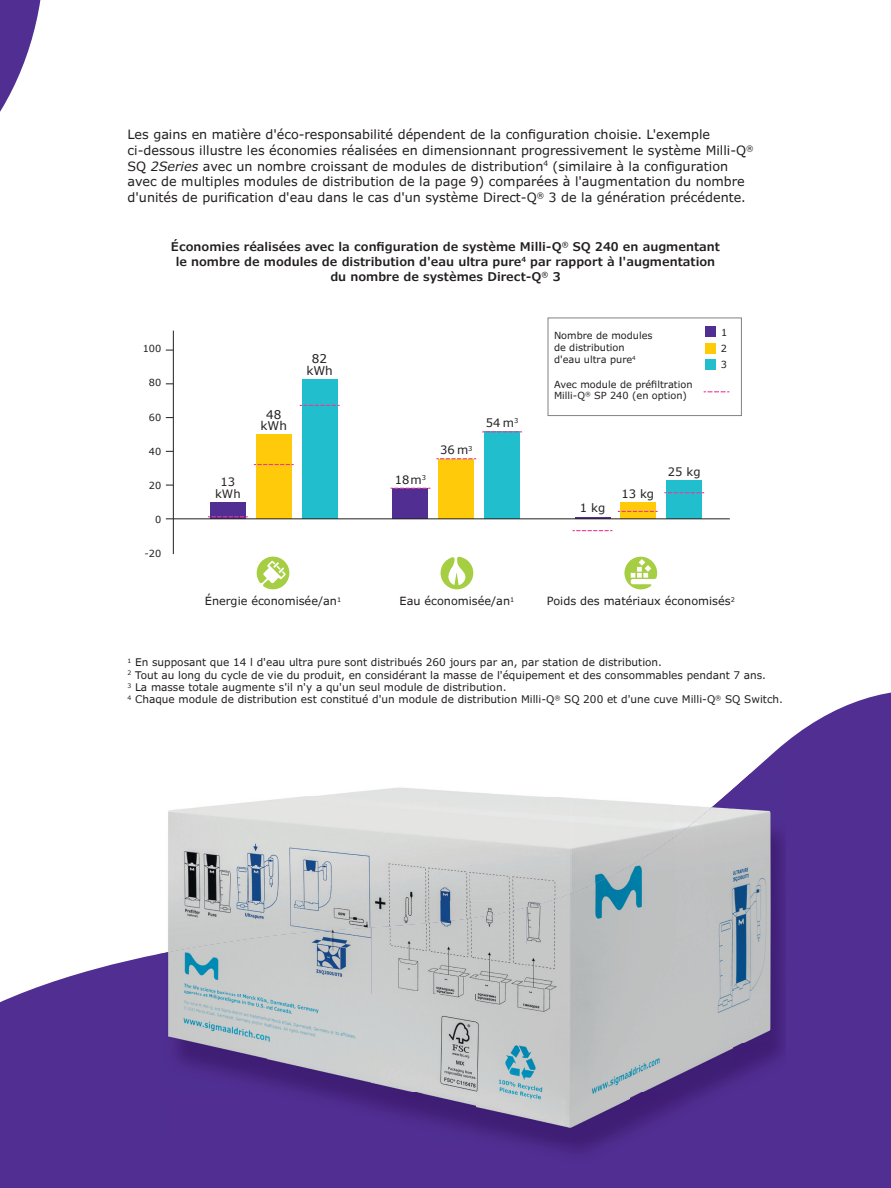
<style>
.page{position:relative;width:891px;height:1188px;background:#fff}
.page>*{position:absolute;margin:0;border:0;box-sizing:border-box;transform-origin:0 0}
.t1{font:12.75px/15.8px "Verdana Pro";color:#231f20}
.t2{font:600 12px/15px "Verdana Pro";color:#231f20;text-align:center}
.t3{font:12px/11.7px "Verdana";color:#231f20;text-align:center}
.t4{font:11.55px/11.7px "Verdana";color:#231f20;text-align:center}
.t5{font:11.25px "Verdana Pro";color:#231f20}
.t6{font:10.5px/12.3px "Verdana Pro";color:#231f20}
.t7{font:9.75px/11.7px "Verdana Pro";color:#231f20}
.t8{font:9.75px/16.5px "Verdana";color:#231f20;text-align:justify}
.s1{font-style:italic}
</style>
<div class="page">
<svg style="left:0;top:0;width:41px;height:112px"></svg>
<svg style="left:0;top:692px;width:891px;height:496px;fill:#502e92"></svg>
<div style="left:165px;top:1142px;width:620px;height:22px;background:#502e92"></div>
<img style="left:158px;top:774px;width:269px;height:45px">
<img style="left:427px;top:774px;width:297px;height:23px">
<img style="left:158px;top:819px;width:7px;height:323px">
<img style="left:724px;top:774px;width:61px;height:23px">
<img style="left:165px;top:797px;width:406px;height:104px">
<img style="left:571px;top:797px;width:59px;height:69px">
<img style="left:165px;top:901px;width:203px;height:35px">
<img style="left:368px;top:901px;width:158px;height:26px">
<img style="left:630px;top:797px;width:155px;height:345px">
<img style="left:526px;top:866px;width:104px;height:276px">
<img style="left:165px;top:936px;width:103px;height:157px">
<img style="left:268px;top:927px;width:103px;height:166px">
<img style="left:371px;top:917px;width:104px;height:176px">
<img style="left:475px;top:907px;width:52px;height:235px">
<img style="left:165px;top:1093px;width:310px;height:49px">
<div style="left:210px;top:502px;width:36px;height:17px;background:#502e92"></div>
<div style="left:256px;top:435px;width:36px;height:84px;background:#feca0a"></div>
<div style="left:302px;top:379px;width:36px;height:140px;background:#21bece"></div>
<div style="left:393px;top:488px;width:35px;height:31px;background:#502e92"></div>
<div style="left:438px;top:459px;width:36px;height:60px;background:#feca0a"></div>
<div style="left:484px;top:431px;width:36px;height:88px;background:#21bece"></div>
<hr style="left:575px;top:517px;width:35px;height:2px;background:#502e92">
<div style="left:620px;top:502px;width:36px;height:17px;background:#feca0a"></div>
<div style="left:666px;top:480px;width:36px;height:39px;background:#21bece"></div>
<hr style="left:173px;top:331px;width:1px;height:223px;background:#231f20">
<hr style="left:166px;top:518px;width:564px;height:1px;background:#231f20">
<div style="left:705px;top:326px;width:11px;height:11px;background:#502e92"></div>
<div style="left:705px;top:343px;width:11px;height:11px;background:#feca0a"></div>
<div style="left:705px;top:359px;width:11px;height:11px;background:#21bece"></div>
<div style="left:548px;top:318px;width:194px;height:98px;border:1px solid #808285"></div>
<svg style="left:441px;top:556px;width:32px;height:33px"></svg>
<svg style="left:624px;top:556px;width:33px;height:33px"></svg>
<svg style="left:256px;top:556px;width:34px;height:34px"></svg>
<svg style="left:208px;top:516px;width:40px;height:1px"></svg>
<svg style="left:254px;top:464px;width:40px;height:1px"></svg>
<svg style="left:391px;top:488px;width:39px;height:1px"></svg>
<svg style="left:618px;top:511px;width:40px;height:1px"></svg>
<svg style="left:664px;top:492px;width:40px;height:1px"></svg>
<svg style="left:436px;top:458px;width:40px;height:1px"></svg>
<svg style="left:482px;top:431px;width:40px;height:1px"></svg>
<svg style="left:573px;top:530px;width:39px;height:1px"></svg>
<svg style="left:704px;top:391px;width:25px;height:1px"></svg>
<svg style="left:300px;top:405px;width:40px;height:1px"></svg>
<p class="t1" style="left:128px;top:127px;width:628px">Les gains en matière d'éco-responsabilité dépendent de la configuration choisie. L'exemple ci-dessous illustre les économies réalisées en dimensionnant progressivement le système Milli-Q<sup>® </sup>SQ <span class="s1">2Series</span> avec un nombre croissant de modules de distribution<sup>4</sup> (similaire à la configuration avec de multiples modules de distribution de la page 9) comparées à l'augmentation du nombre d'unités de purification d'eau dans le cas d'un système Direct-Q<sup>®</sup> 3 de la génération précédente.</p>
<p class="t2" style="left:171px;top:240px;width:551px">Économies réalisées avec la configuration de système Milli-Q<sup>®</sup> SQ 240 en augmentant le nombre de modules de distribution d'eau ultra pure<sup>4</sup> par rapport à l'augmentation du nombre de systèmes Direct-Q<sup>®</sup> 3</p>
<p class="t8" style="left:143px;top:340px;width:20px">100</p>
<p class="t8" style="left:149px;top:375px;width:14px">80</p>
<p class="t8" style="left:149px;top:409px;width:14px">60</p>
<p class="t8" style="left:149px;top:443px;width:14px">40</p>
<p class="t8" style="left:149px;top:477px;width:14px">20</p>
<p class="t8" style="left:155px;top:511px;width:8px">0</p>
<p class="t8" style="left:144px;top:546px;width:18px">-20</p>
<p class="t3" style="left:260px;top:408px;width:28px">48 kWh</p>
<p class="t3" style="left:306px;top:353px;width:28px">82 kWh</p>
<p class="t4" style="left:440px;top:444px;width:34px">36 m<sup>3</sup></p>
<p class="t4" style="left:486px;top:417px;width:34px">54 m<sup>3</sup></p>
<p class="t7" style="left:554px;top:330px;width:100px">Nombre de modules de distribution d'eau ultra pure<sup>4</sup></p>
<p class="t7" style="left:554px;top:378px;width:140px">Avec module de préfiltration<br>Milli-Q<sup>®</sup> SP 240 (en option)</p>
<p class="t4" style="left:395px;top:474px;width:33px">18m<sup>3</sup></p>
<p class="t4" style="left:215px;top:476px;width:27px">13 kWh</p>
<p class="t4" style="left:621px;top:487px;width:34px">13 kg</p>
<p class="t4" style="left:580px;top:502px;width:27px">1 kg</p>
<p class="t4" style="left:668px;top:466px;width:34px">25 kg</p>
<p class="t8" style="left:721px;top:324px;width:8px">1<br>2<br>3</p>
<p class="t5" style="left:205px;top:594px;width:138px">Énergie économisée/an<sup>1</sup></p>
<p class="t5" style="left:400px;top:594px;width:116px">Eau économisée/an<sup>1</sup></p>
<p class="t5" style="left:547px;top:594px;width:190px">Poids des matériaux économisés<sup>2</sup></p>
<p class="t6" style="left:128px;top:657px;width:657px"><sup>1</sup> En supposant que 14 l d'eau ultra pure sont distribués 260 jours par an, par station de distribution.<br><sup>2</sup> Tout au long du cycle de vie du produit, en considérant la masse de l'équipement et des consommables pendant 7 ans.<br><sup>3</sup> La masse totale augmente s'il n'y a qu'un seul module de distribution.<br><sup>4</sup> Chaque module de distribution est constitué d'un module de distribution Milli-Q<sup>®</sup> SQ 200 et d'une cuve Milli-Q<sup>®</sup> SQ Switch.</p>
</div>
